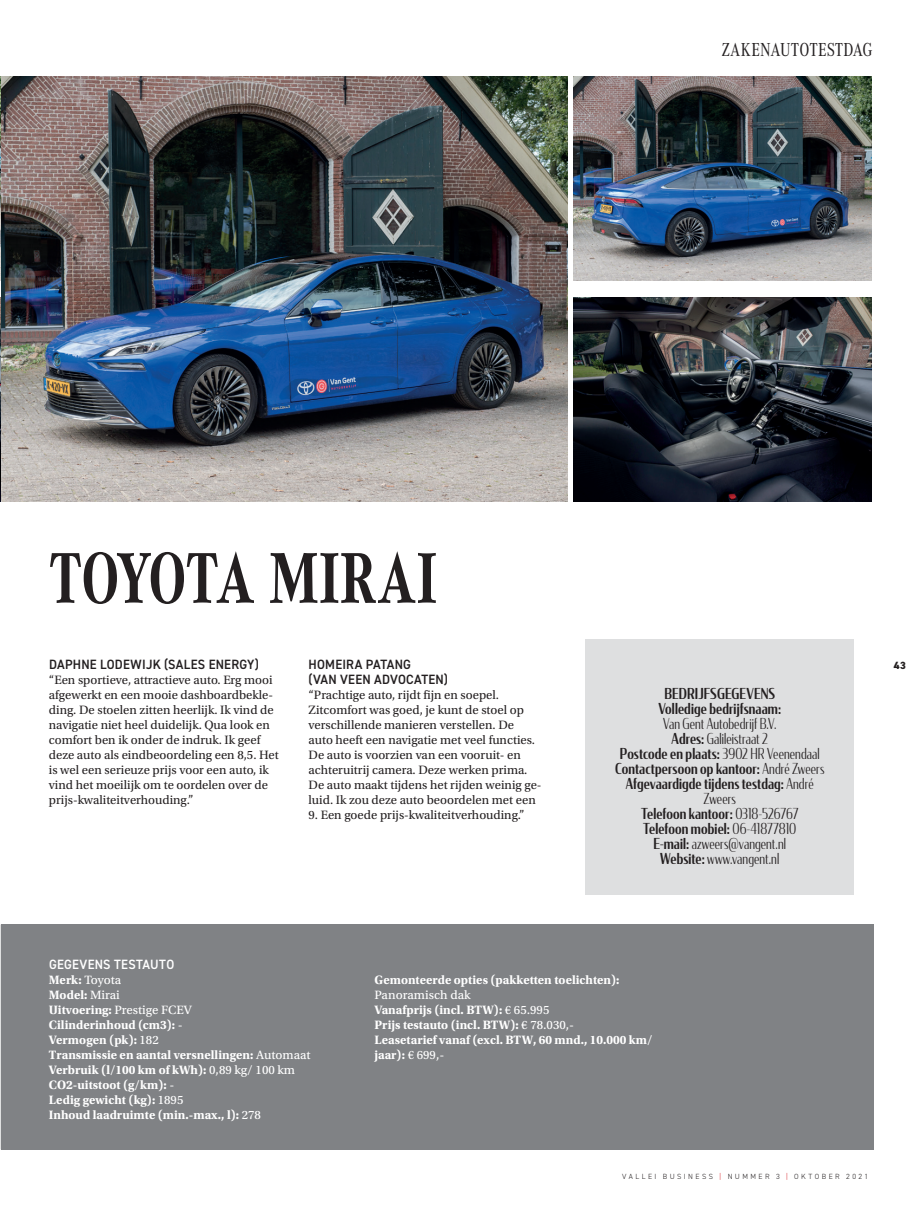
<style>
.page{position:relative;width:915px;height:1212px;background:#fff}
.page>*{position:absolute;margin:0;border:0;box-sizing:border-box;transform-origin:0 0}
.t1{font:700 74.4px "Corporate A Cond Pro";letter-spacing:-.01em;color:#231f20;scale:.95 1}
.t2{font:19.5px "Corporate A Cond Pro";color:#231f20}
.t3{font:300 15px/15px "Condor Cond";letter-spacing:.01em;color:#231f20;text-align:center;scale:.95 1}
.t4{font:500 15px/15px "Condor Cond";letter-spacing:.01em;color:#231f20;text-align:center;scale:.95 1}
.t5{font:600 13.5px/15px "DIN2014";letter-spacing:.02em;color:#231f20;scale:.95 1}
.t6{font:600 13.5px "DIN2014";letter-spacing:.02em;color:#fff;scale:.95 1}
.t7{font:12.75px/15px "Utopia Std";color:#231f20}
.t8{font:700 12.75px/15px "Utopia Std";color:#fff}
.t9{font:12.75px "Utopia Std Capt";color:#fff}
.t10{font:800 10.5px "DIN2014";color:#231f20}
.t11{font:300 7.5px "DIN2014";letter-spacing:.325em;color:#231f20}
.s1{font-weight:500}
.s2{font-family:"Utopia Std";font-weight:700}
.s3{font-family:"Utopia Std Capt";font-weight:400}
.s4{color:#d81c23}
</style>
<div class="page">
<div style="left:585px;top:639px;width:268px;height:255px;background:#dedfe0"></div>
<div style="left:1px;top:924px;width:872px;height:225px;background:#808285"></div>
<img style="left:0;top:77px;width:1px;height:204px">
<img style="left:0;top:298px;width:1px;height:204px">
<img style="left:1px;top:77px;width:566px;height:425px">
<img style="left:573px;top:77px;width:298px;height:204px">
<img style="left:573px;top:298px;width:298px;height:204px">
<h2 class="t2" style="left:721px;top:36px;width:152px">ZAKENAUTOTESTDAG</h2>
<h1 class="t1" style="left:49px;top:527px;width:410px">TOYOTA MIRAI</h1>
<p class="t5" style="left:49px;top:657px;width:222px">DAPHNE LODEWIJK (SALES ENERGY)</p>
<p class="t7" style="left:49px;top:673px;width:231px">“Een sportieve, attractieve auto. Erg mooi afgewerkt en een mooie dashboardbekle&shy;ding. De stoelen zitten heerlijk. Ik vind de navigatie niet heel duidelijk. Qua look en comfort ben ik onder de indruk. Ik geef deze auto als eindbeoordeling een 8,5. Het is wel een serieuze prijs voor een auto, ik vind het moeilijk om te oordelen over de prijs-kwaliteitverhouding.”</p>
<p class="t5" style="left:308px;top:657px;width:148px">HOMEIRA PATANG<br>(VAN VEEN ADVOCATEN)</p>
<p class="t7" style="left:308px;top:688px;width:234px">“Prachtige auto, rijdt fijn en soepel.<br>Zitcomfort was goed, je kunt de stoel op verschillende manieren verstellen. De auto heeft een navigatie met veel functies.<br>De auto is voorzien van een vooruit- en achteruitrij camera. Deze werken prima.<br>De auto maakt tijdens het rijden weinig ge&shy;luid. Ik zou deze auto beoordelen met een</p>
<p class="t7" style="left:308px;top:808px;width:217px">9. Een goede prijs-kwaliteitverhouding.”</p>
<p class="t4" style="left:658px;top:686px;width:131px">BEDRIJFSGEGEVENS<br>Volledige bedrijfsnaam:</p>
<p class="t3" style="left:615px;top:716px;width:222px">Van Gent Autobedrijf B.V.<br><span class="s1">Adres:</span> Galileistraat 2<br><span class="s1">Postcode en plaats:</span> 3902 HR Veenendaal<br><span class="s1">Contactpersoon op kantoor:</span> André Zweers<br><span class="s1">Afgevaardigde tijdens testdag:</span> André<br>Zweers<br><span class="s1">Telefoon kantoor:</span> 0318-526767<br><span class="s1">Telefoon mobiel:</span> 06-41877810<br><span class="s1">E-mail:</span> azweers@vangent.nl<br><span class="s1">Website:</span> www.vangent.nl</p>
<p class="t10" style="left:893px;top:658px;width:14px">43</p>
<p class="t6" style="left:49px;top:955px;width:133px">GEGEVENS TESTAUTO</p>
<p class="t9" style="left:49px;top:973px;width:74px"><span class="s2">Merk:</span> Toyota</p>
<p class="t8" style="left:49px;top:987px;width:72px">Model: <span class="s3">Mirai</span></p>
<p class="t9" style="left:49px;top:1003px;width:144px"><span class="s2">Uitvoering:</span> Prestige FCEV</p>
<p class="t8" style="left:49px;top:1017px;width:263px">Cilinderinhoud (cm3): <span class="s3">-<br></span>Vermogen (pk): <span class="s3">182<br></span>Transmissie en aantal versnellingen: <span class="s3">Automaat<br></span>Verbruik (l/100 km of kWh): <span class="s3">0,89 kg/ 100 km<br></span>CO2-uitstoot (g/km): <span class="s3">-<br></span>Ledig gewicht (kg): <span class="s3">1895<br></span>Inhoud laadruimte (min.-max., l): <span class="s3">278</span></p>
<p class="t8" style="left:374px;top:972px;width:246px">Gemonteerde opties (pakketten toelichten):</p>
<p class="t9" style="left:374px;top:988px;width:98px">Panoramisch dak</p>
<p class="t8" style="left:374px;top:1002px;width:279px">Vanafprijs (incl. BTW): <span class="s3">€ 65.995<br></span>Prijs testauto (incl. BTW): <span class="s3">€ 78.030,-<br></span>Leasetarief vanaf (excl. BTW, 60 mnd., 10.000 km/ jaar): <span class="s3">€ 699,-</span></p>
<p class="t11" style="left:622px;top:1172px;width:247px">VALLEI BUSINESS <span class="s4">|</span> NUMMER 3 <span class="s4">|</span> OKTOBER 2021</p>
</div>
